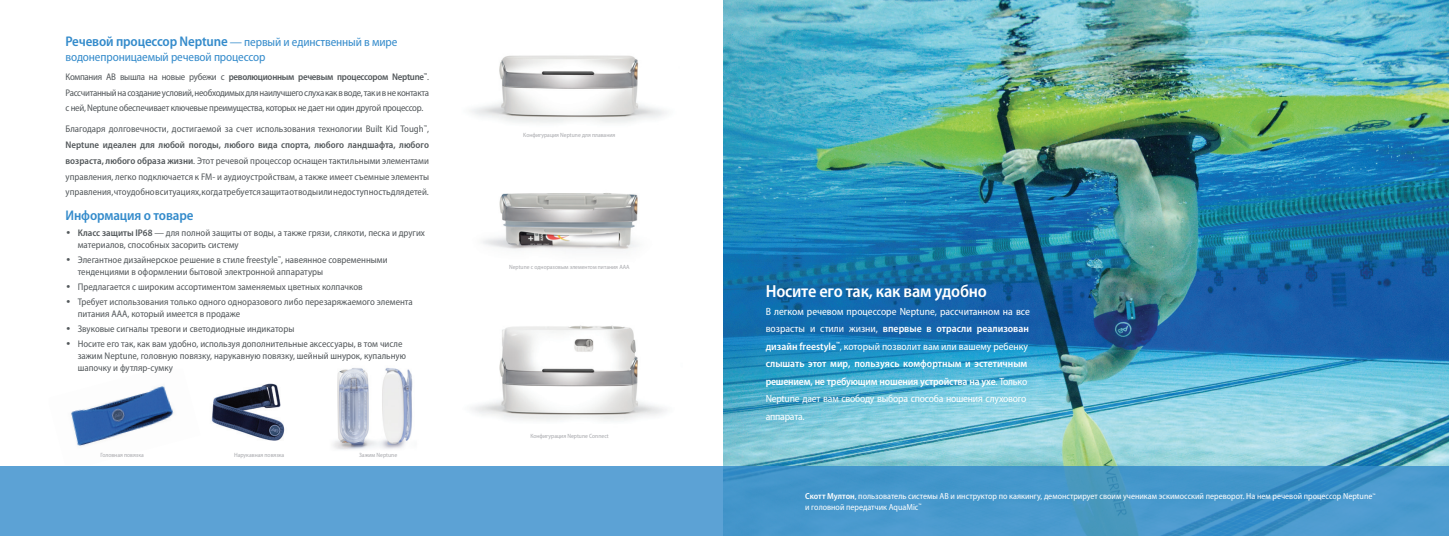
<style>
.page{position:relative;width:1449px;height:536px;background:#fff}
.page>*{position:absolute;margin:0;border:0;box-sizing:border-box;transform-origin:0 0}
.t1{font:600 semi-condensed 17.5px "Myriad Pro";letter-spacing:-.01em;color:#fff}
.t2{font:600 semi-condensed 14px "Myriad Pro";letter-spacing:-.01em;color:#348bcb}
.t3{font:semi-condensed 12.25px/14px "Myriad Pro";letter-spacing:-.01em;color:#348bcb}
.t4{font:semi-condensed 10.5px/17.5px "Myriad Pro";letter-spacing:-.005em;color:#fff}
.t5{font:semi-condensed 9.62px/15.8px "Myriad Pro";color:#53585b}
.t6{font:semi-condensed 8.75px/10.5px "Myriad Pro";color:#fff}
.t7{font:semi-condensed 6.12px "Myriad Pro";color:#a8a9ad}
.s1{font-weight:600;font-size:14px}
.s2{font-weight:600}
.s3{font-family:"Century Gothic";font-stretch:normal}
</style>
<div class="page">
<img style="left:333px;top:368px;width:80px;height:82px">
<img style="left:71px;top:386px;width:103px;height:60px">
<img style="left:211px;top:383px;width:74px;height:58px">
<img style="left:471px;top:325px;width:195px;height:96px">
<img style="left:483px;top:193px;width:155px;height:57px">
<img style="left:471px;top:55px;width:195px;height:68px">
<img style="left:724px;top:0;width:725px;height:466px">
<svg style="left:0;top:466px;width:1449px;height:70px;background:#509ccf"></svg>
<p class="t3" style="left:66px;top:36px;width:333px"><span class="s1">Речевой процессор Neptune</span> — первый и единственный в мире водонепроницаемый речевой процессор</p>
<p class="t5" style="left:66px;top:69px;width:365px;text-align:justify">Компания AB вышла на новые рубежи с <span class="s2">революционным речевым процессором Neptune</span><sup>™</sup>.<br>Рассчитанный на создание условий, необходимых для наилучшего слуха как в воде, так и в не контакта с ней, Neptune обеспечивает ключевые преимущества, которых не дает ни один другой процессор.</p>
<p class="t5" style="left:66px;top:121px;width:365px;text-align:justify">Благодаря долговечности, достигаемой за счет использования технологии Built Kid Tough<sup>™</sup>, <span class="s2">Neptune идеален для любой погоды, любого вида спорта, любого ландшафта, любого возраста, любого образа жизни</span>. Этот речевой процессор оснащен тактильными элементами управления, легко подключается к FM- и аудиоустройствам, а также имеет съемные элементы управления, что удобно в ситуациях, когда требуется защита от воды или недоступность для детей.</p>
<h2 class="t2" style="left:66px;top:206px;width:129px">Информация о товаре</h2>
<p class="t5" style="left:78px;top:226px;width:349px;line-height:12.2px;text-indent:-12px"><span class="s3">•</span> <span class="s2">Класс защиты IP68</span> — для полной защиты от воды, а также грязи, слякоти, песка и других материалов, способных засорить систему</p>
<p class="t5" style="left:78px;top:253px;width:311px;line-height:12.2px;text-indent:-12px"><span class="s3">•</span> Элегантное дизайнерское решение в стиле freestyle<sup>™</sup>, навеянное современными тенденциями в оформлении бытовой электронной аппаратуры</p>
<p class="t5" style="left:66px;top:279px;width:299px"><span class="s3">•</span> Предлагается с широким ассортиментом заменяемых цветных колпачков</p>
<p class="t5" style="left:78px;top:295px;width:337px;line-height:12.2px;text-indent:-12px"><span class="s3">•</span> Требует использования только одного одноразового либо перезаряжаемого элемента питания AAA, который имеется в продаже</p>
<p class="t5" style="left:66px;top:321px;width:230px"><span class="s3">•</span> Звуковые сигналы тревоги и светодиодные индикаторы</p>
<p class="t5" style="left:78px;top:337px;width:330px;line-height:12.2px;text-indent:-12px"><span class="s3">•</span> Носите его так, как вам удобно, используя дополнительные аксессуары, в том числе зажим Neptune, головную повязку, нарукавную повязку, шейный шнурок, купальную шапочку и футляр-сумку</p>
<p class="t7" style="left:100px;top:451px;width:45px">Головная повязка</p>
<p class="t7" style="left:234px;top:451px;width:52px">Нарукавная повязка</p>
<p class="t7" style="left:359px;top:451px;width:40px">Зажим Neptune</p>
<p class="t7" style="left:523px;top:132px;width:94px">Конфигурация Neptune для плавания</p>
<p class="t7" style="left:509px;top:264px;width:122px">Neptune с одноразовым элементом питания AAA</p>
<p class="t7" style="left:530px;top:432px;width:80px">Конфигурация Neptune Connect</p>
<h1 class="t1" style="left:766px;top:280px;width:223px">Носите его так, как вам удобно</h1>
<p class="t4" style="left:766px;top:302px;width:266px">В легком речевом процессоре Neptune, рассчитанном на все возрасты и стили жизни, <span class="s2">впервые в отрасли реализован дизайн freestyle</span><sup>™</sup>, который позволит вам или вашему ребенку <span class="s2">слышать этот мир, пользуясь комфортным и эстетичным решением, не требующим ношения устройства на ухе</span>. Только Neptune дает вам свободу выбора способа ношения слухового аппарата.</p>
<p class="t6" style="left:805px;top:491px;width:572px"><span class="s2">Скотт Мултон</span>, пользователь системы AB и инструктор по каякингу, демонстрирует своим ученикам эскимосский переворот. На нем речевой процессор Neptune<sup>™ </sup>и головной передатчик AquaMic<sup>™</sup></p>
</div>
